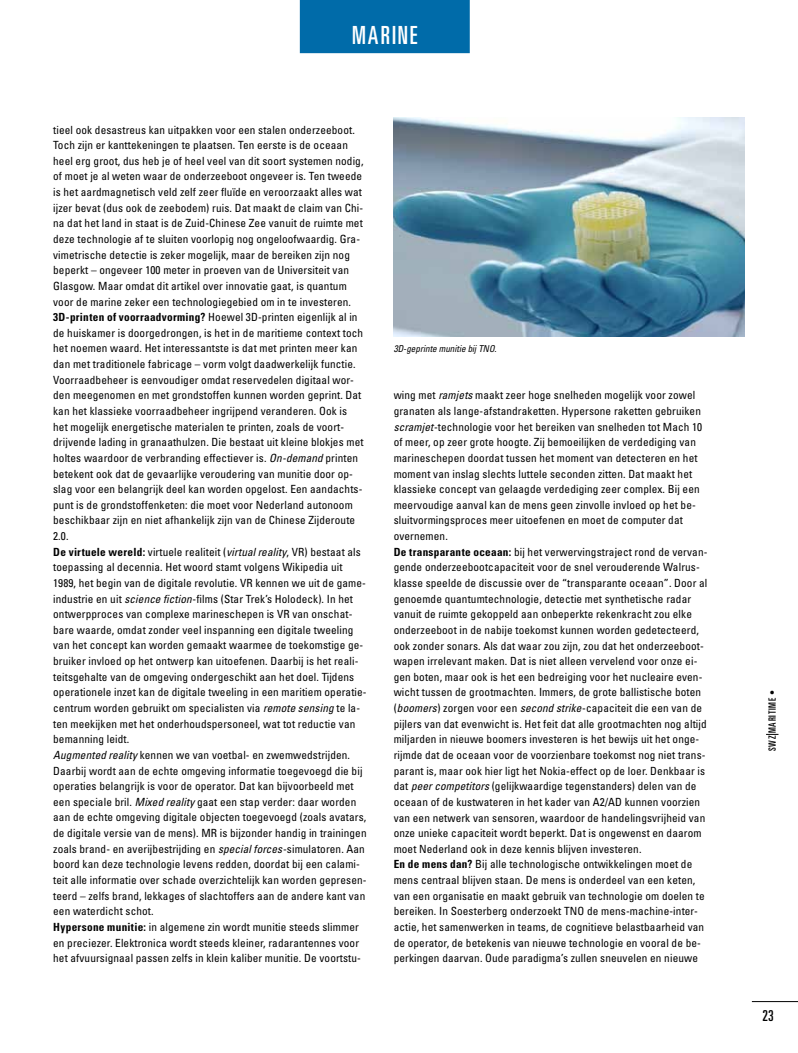
<style>
.page{position:relative;width:798px;height:1053px;background:#fff}
.page>*{position:absolute;margin:0;border:0;box-sizing:border-box;transform-origin:0 0}
.t1{font:ultra-condensed 25px "Univers LT Std";letter-spacing:.08em;color:#fff;scale:.96 1}
.t2{font:ultra-condensed 15px "Univers LT Std";color:#000}
.t3{font:condensed 11.25px/15.6px "Univers LT Std";letter-spacing:.01em;color:#000}
.t4{font:ultra-condensed 10px "Univers LT Std";letter-spacing:.075em;color:#000}
.t5{font:italic condensed 9.5px "Univers LT Std";color:#000;scale:.96 1}
.s1{font-weight:700}
.s2{font-style:italic}
</style>
<div class="page">
<hr style="left:751px;top:1001px;width:46px;height:1px;background:#000">
<div style="left:300px;top:0;width:169px;height:53px;background:#006ba9"></div>
<svg style="left:766px;top:734px;width:12px;height:1px"></svg>
<img style="left:393px;top:117px;width:351px;height:220px">
<h1 class="t1" style="left:352px;top:21px;width:70px">MARINE</h1>
<p class="t3" style="left:53px;top:121px;width:315px">tieel ook desastreus kan uitpakken voor een stalen onderzeeboot.<br>Toch zijn er kanttekeningen te plaatsen. Ten eerste is de oceaan heel erg groot, dus heb je of heel veel van dit soort systemen nodig, of moet je al weten waar de onderzeeboot ongeveer is. Ten tweede is het aardmagnetisch veld zelf zeer fluïde en veroorzaakt alles wat ijzer bevat (dus ook de zeebodem) ruis. Dat maakt de claim van Chi&shy;na dat het land in staat is de Zuid-Chinese Zee vanuit de ruimte met deze technologie af te sluiten voorlopig nog ongeloofwaardig. Gra&shy;vimetrische detectie is zeker mogelijk, maar de bereiken zijn nog beperkt – ongeveer 100 meter in proeven van de Universiteit van Glasgow. Maar omdat dit artikel over innovatie gaat, is quantum voor de marine zeker een technologiegebied om in te investeren.<br><span class="s1">3D-printen of voorraadvorming?</span> Hoewel 3D-printen eigenlijk al in de huiskamer is doorgedrongen, is het in de maritieme context toch het noemen waard. Het interessantste is dat met printen meer kan dan met traditionele fabricage – vorm volgt daadwerkelijk functie.<br>Voorraadbeheer is eenvoudiger omdat reservedelen digitaal wor&shy;den meegenomen en met grondstoffen kunnen worden geprint. Dat kan het klassieke voorraadbeheer ingrijpend veranderen. Ook is<br>het mogelijk energetische materialen te printen, zoals de voort&shy;drijvende lading in granaathulzen. Die bestaat uit kleine blokjes met holtes waardoor de verbranding effectiever is. <span class="s2">On-demand</span> printen betekent ook dat de gevaarlijke veroudering van munitie door op&shy;slag voor een belangrijk deel kan worden opgelost. Een aandachts&shy;punt is de grondstoffenketen: die moet voor Nederland autonoom beschikbaar zijn en niet afhankelijk zijn van de Chinese Zijderoute 2.0.<br><span class="s1">De virtuele wereld:</span> virtuele realiteit (<span class="s2">virtual reality</span>, VR) bestaat als toepassing al decennia. Het woord stamt volgens Wikipedia uit 1989, het begin van de digitale revolutie. VR kennen we uit de game&shy;industrie en uit <span class="s2">science fiction</span>-films (Star Trek’s Holodeck). In het ontwerpproces van complexe marineschepen is VR van onschat&shy;bare waarde, omdat zonder veel inspanning een digitale tweeling van het concept kan worden gemaakt waarmee de toekomstige ge&shy;bruiker invloed op het ontwerp kan uitoefenen. Daarbij is het reali&shy;teitsgehalte van de omgeving ondergeschikt aan het doel. Tijdens operationele inzet kan de digitale tweeling in een maritiem operatie&shy;centrum worden gebruikt om specialisten via <span class="s2">remote sensing</span> te la&shy;ten meekijken met het onderhoudspersoneel, wat tot reductie van bemanning leidt.<br><span class="s2">Augmented reality</span> kennen we van voetbal- en zwemwedstrijden.<br>Daarbij wordt aan de echte omgeving informatie toegevoegd die bij operaties belangrijk is voor de operator. Dat kan bijvoorbeeld met een speciale bril. <span class="s2">Mixed reality</span> gaat een stap verder: daar worden aan de echte omgeving digitale objecten toegevoegd (zoals avatars, de digitale versie van de mens). MR is bijzonder handig in trainingen zoals brand- en averijbestrijding en <span class="s2">special forces</span>-simulatoren. Aan boord kan deze technologie levens redden, doordat bij een calami&shy;teit alle informatie over schade overzichtelijk kan worden gepresen&shy;teerd – zelfs brand, lekkages of slachtoffers aan de andere kant van een waterdicht schot.<br><span class="s1">Hypersone munitie:</span> in algemene zin wordt munitie steeds slimmer en preciezer. Elektronica wordt steeds kleiner, radarantennes voor het afvuursignaal passen zelfs in klein kaliber munitie. De voortstu-</p>
<p class="t5" style="left:393px;top:343px;width:109px">3D-geprinte munitie bij TNO.</p>
<p class="t3" style="left:393px;top:387px;width:315px">wing met <span class="s2">ramjets</span> maakt zeer hoge snelheden mogelijk voor zowel granaten als lange-afstandraketten. Hypersone raketten gebruiken <span class="s2">scramjet</span>-technologie voor het bereiken van snelheden tot Mach 10 of meer, op zeer grote hoogte. Zij bemoeilijken de verdediging van marineschepen doordat tussen het moment van detecteren en het moment van inslag slechts luttele seconden zitten. Dat maakt het klassieke concept van gelaagde verdediging zeer complex. Bij een meervoudige aanval kan de mens geen zinvolle invloed op het be&shy;sluitvormingsproces meer uitoefenen en moet de computer dat overnemen.<br><span class="s1">De transparante oceaan:</span> bij het verwervingstraject rond de vervan&shy;gende onderzeebootcapaciteit voor de snel verouderende Walrus&shy;klasse speelde de discussie over de “transparante oceaan”. Door al genoemde quantumtechnologie, detectie met synthetische radar vanuit de ruimte gekoppeld aan onbeperkte rekenkracht zou elke onderzeeboot in de nabije toekomst kunnen worden gedetecteerd, ook zonder sonars. Als dat waar zou zijn, zou dat het onderzeeboot&shy;wapen irrelevant maken. Dat is niet alleen vervelend voor onze ei&shy;gen boten, maar ook is het een bedreiging voor het nucleaire even&shy;wicht tussen de grootmachten. Immers, de grote ballistische boten (<span class="s2">boomers</span>) zorgen voor een <span class="s2">second strike</span>-capaciteit die een van de pijlers van dat evenwicht is. Het feit dat alle grootmachten nog altijd miljarden in nieuwe boomers investeren is het bewijs uit het onge&shy;rijmde dat de oceaan voor de voorzienbare toekomst nog niet trans&shy;parant is, maar ook hier ligt het Nokia-effect op de loer. Denkbaar is dat <span class="s2">peer competitors</span> (gelijkwaardige tegenstanders) delen van de oceaan of de kustwateren in het kader van A2/AD kunnen voorzien van een netwerk van sensoren, waardoor de handelingsvrijheid van onze unieke capaciteit wordt beperkt. Dat is ongewenst en daarom moet Nederland ook in deze kennis blijven investeren.<br><span class="s1">En de mens dan?</span> Bij alle technologische ontwikkelingen moet de mens centraal blijven staan. De mens is onderdeel van een keten, van een organisatie en maakt gebruik van technologie om doelen te bereiken. In Soesterberg onderzoekt TNO de mens-machine-inter&shy;actie, het samenwerken in teams, de cognitieve belastbaarheid van de operator, de betekenis van nieuwe technologie en vooral de be&shy;perkingen daarvan. Oude paradigma’s zullen sneuvelen en nieuwe</p>
<p class="t4" style="left:766px;top:751px;width:62px;rotate:-90deg">SWZ MARITIME •</p>
<h2 class="t2" style="left:762px;top:1007px;width:13px">23</h2>
</div>
